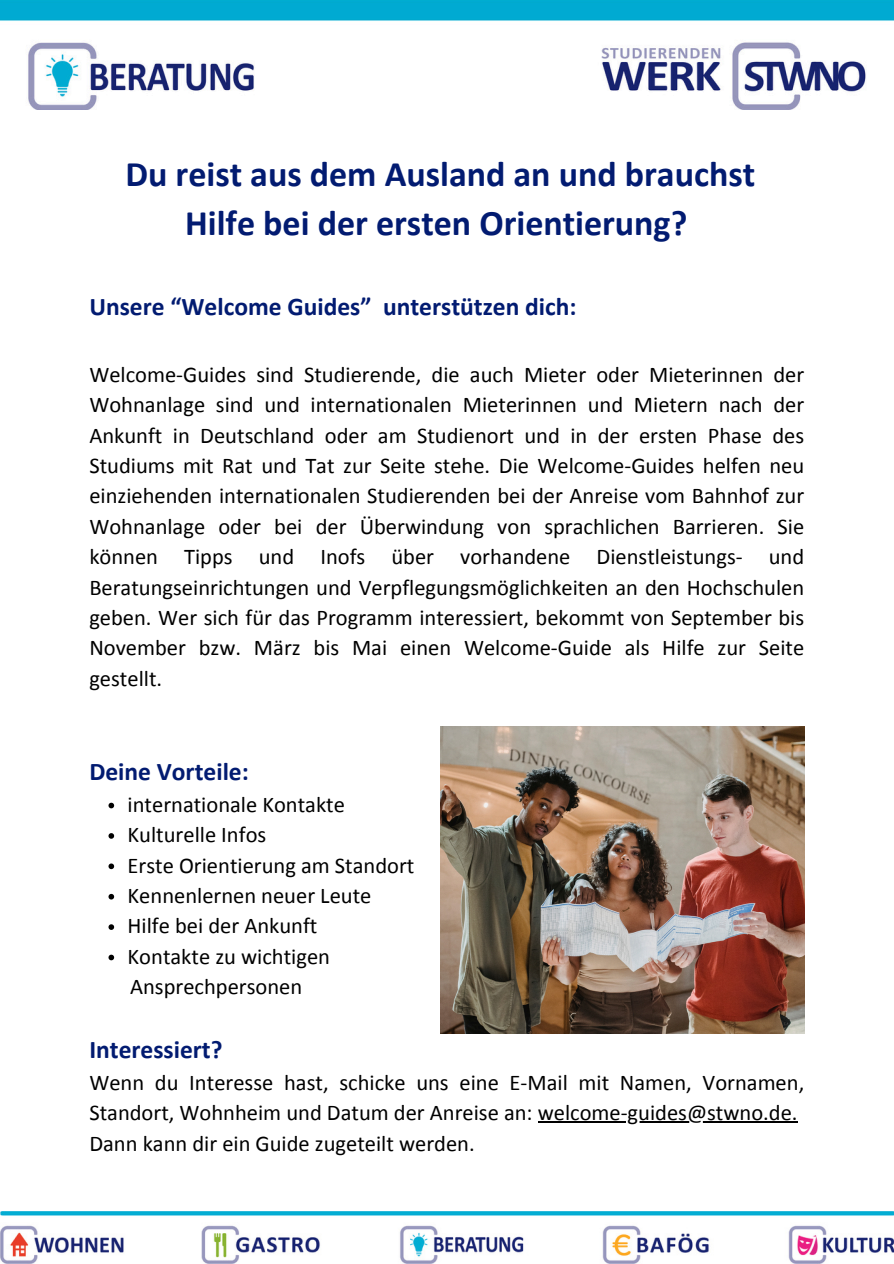
<style>
.page{position:relative;width:894px;height:1264px;background:#fff}
.page>*{position:absolute;margin:0;border:0;box-sizing:border-box;transform-origin:0 0}
.t1{font:700 36px/49.5px "Calibri";color:#021b71;text-align:center}
.t2{font:700 25.5px "Calibri";color:#021b71}
.t3{font:22.5px/30.5px "Calibri";color:#000;text-align:justify}
</style>
<div class="page">
<img style="left:0;top:0;width:893px;height:109px">
<img style="left:0;top:1211px;width:893px;height:51px">
<svg style="left:108px;top:802px;width:6px;height:6px"></svg>
<svg style="left:108px;top:833px;width:6px;height:5px"></svg>
<svg style="left:108px;top:863px;width:6px;height:6px"></svg>
<svg style="left:108px;top:893px;width:6px;height:6px"></svg>
<svg style="left:108px;top:924px;width:6px;height:5px"></svg>
<svg style="left:108px;top:954px;width:6px;height:6px"></svg>
<hr style="left:537px;top:1121px;width:260px;height:1px;background:#000">
<img style="left:440px;top:726px;width:364px;height:307px">
<p class="t1" style="left:125px;top:152px;width:631px">Du reist aus dem Ausland an und brauchst<br>Hilfe bei der ersten Orientierung?</p>
<h2 class="t2" style="left:89px;top:296px;width:488px">Unsere “Welcome Guides” unterstützen dich:</h2>
<p class="t3" style="left:89px;top:361px;width:716px">Welcome-Guides sind Studierende, die auch Mieter oder Mieterinnen der Wohnanlage sind und internationalen Mieterinnen und Mietern nach der Ankunft in Deutschland oder am Studienort und in der ersten Phase des Studiums mit Rat und Tat zur Seite stehe. Die Welcome-Guides helfen neu einziehenden internationalen Studierenden bei der Anreise vom Bahnhof zur Wohnanlage oder bei der Überwindung von sprachlichen Barrieren. Sie können Tipps und Inofs über vorhandene Dienstleistungs- und Beratungseinrichtungen und Verpflegungsmöglichkeiten an den Hochschulen geben. Wer sich für das Programm interessiert, bekommt von September bis November bzw. März bis Mai einen Welcome-Guide als Hilfe zur Seite gestellt.</p>
<h2 class="t2" style="left:89px;top:761px;width:161px">Deine Vorteile:</h2>
<p class="t3" style="left:128px;top:790px;width:219px">internationale Kontakte</p>
<p class="t3" style="left:128px;top:821px;width:140px">Kulturelle Infos</p>
<p class="t3" style="left:128px;top:851px;width:288px">Erste Orientierung am Standort</p>
<p class="t3" style="left:128px;top:882px;width:245px">Kennenlernen neuer Leute</p>
<p class="t3" style="left:128px;top:912px;width:191px">Hilfe bei der Ankunft</p>
<p class="t3" style="left:128px;top:942px;width:204px">Kontakte zu wichtigen</p>
<p class="t3" style="left:130px;top:973px;width:174px">Ansprechpersonen</p>
<p class="t2" style="left:89px;top:1039px;width:135px">Interessiert?</p>
<p class="t3" style="left:89px;top:1068px;width:716px">Wenn du Interesse hast, schicke uns eine E-Mail mit Namen, Vornamen,<br>Standort, Wohnheim und Datum der Anreise an: welcome-guides@stwno.de.</p>
<p class="t3" style="left:89px;top:1129px;width:387px">Dann kann dir ein Guide zugeteilt werden.</p>
</div>
